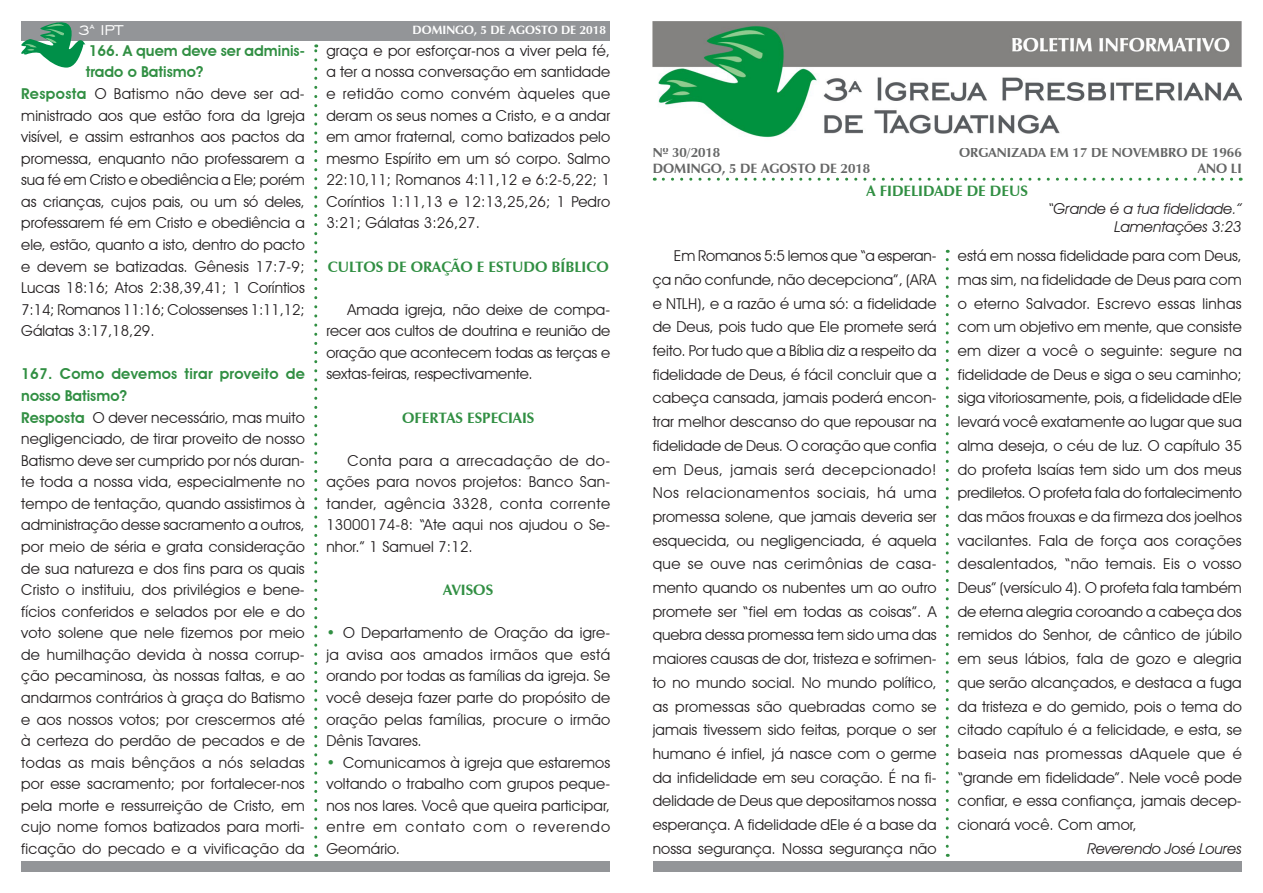
<style>
.page{position:relative;width:1263px;height:893px;background:#fff}
.page>*{position:absolute;margin:0;border:0;box-sizing:border-box;transform-origin:0 0}
.t1{font:18px "Engravers Gothic BT";color:#fff}
.Parágrafo{font:15px/23.7px "Avant Garde IT Cby BT";letter-spacing:.005em;color:#231f20;text-align:justify}
.Lista{font:15px/21.6px "Avant Garde IT Cby BT";letter-spacing:.01em;color:#231f20;text-align:justify}
.Título{font:700 15px "Zapf Humanist 601 BT";color:#318f43}
.Subtítulo{font:italic 15px "Avant Garde IT Cby BT";color:#231f20}
.Lista-2{font:600 15px/21.6px "Avant Garde IT Cby BT";letter-spacing:.02em;color:#318f43}
.Lista-3{font:600 15px/21.6px "Avant Garde IT Cby BT";color:#318f43}
.Cabeçalho{font:700 13.5px "Zapf Humanist 601 BT";color:#656666}
.t2{font:700 12px "Zapf Humanist 601 BT";color:#fff}
.s1{font-weight:600;color:#318f43}
</style>
<div class="page">
<svg style="left:663px;top:178px;width:578px;height:3px"></svg>
<svg style="left:946px;top:250px;width:3px;height:596px"></svg>
<svg style="left:314px;top:44px;width:3px;height:802px"></svg>
<div style="left:21px;top:861px;width:589px;height:11px;background:#939598"></div>
<div style="left:21px;top:21px;width:589px;height:20px;background:#939598"></div>
<svg style="left:21px;top:22px;width:64px;height:46px"></svg>
<div style="left:653px;top:861px;width:589px;height:11px;background:#939598"></div>
<img style="left:653px;top:21px;width:589px;height:117px">
<p class="t1" style="left:78px;top:20px;width:46px">3<sup>a</sup> IPT</p>
<p class="t2" style="left:413px;top:23px;width:195px">DOMINGO, 5 D E AGOSTO D E 2018</p>
<p class="Lista-3" style="left:86px;top:40px;width:221px">166. A quem deve ser adminis&shy;trado o Batismo?</p>
<p class="Lista" style="left:21px;top:83px;width:285px"><span class="s1">Resposta</span> O Batismo não deve ser ad&shy;ministrado aos que estão fora da Igreja visível, e assim estranhos aos pactos da promessa, enquanto não professarem a sua fé em Cristo e obediência a Ele; porém as crianças, cujos pais, ou um só deles, professarem fé em Cristo e obediência a ele, estão, quanto a isto, dentro do pacto e devem se batizadas. Gênesis 17:7-9; Lucas 18:16; Atos 2:38,39,41; 1 Coríntios 7:14; Romanos 11:16; Colossenses 1:11,12; Gálatas 3:17,18,29.</p>
<p class="Lista-2" style="left:21px;top:363px;width:285px">167. Como devemos tirar proveito de nosso Batismo?</p>
<p class="Lista" style="left:21px;top:406px;width:285px"><span class="s1">Resposta</span> O dever necessário, mas muito negligenciado, de tirar proveito de nosso Batismo deve ser cumprido por nós duran&shy;te toda a nossa vida, especialmente no tempo de tentação, quando assistimos à administração desse sacramento a outros, por meio de séria e grata consideração de sua natureza e dos fins para os quais Cristo o instituiu, dos privilégios e bene&shy;fícios conferidos e selados por ele e do voto solene que nele fizemos por meio de humilhação devida à nossa corrup&shy;ção pecaminosa, às nossas faltas, e ao andarmos contrários à graça do Batismo e aos nossos votos; por crescermos até à certeza do perdão de pecados e de todas as mais bênçãos a nós seladas por esse sacramento; por fortalecer-nos pela morte e ressurreição de Cristo, em cujo nome fomos batizados para morti&shy;ficação do pecado e a vivificação da</p>
<p class="Lista" style="left:326px;top:40px;width:285px">graça e por esforçar-nos a viver pela fé, a ter a nossa conversação em santidade e retidão como convém àqueles que deram os seus nomes a Cristo, e a andar em amor fraternal, como batizados pelo mesmo Espírito em um só corpo. Salmo 22:10,11; Romanos 4:11,12 e 6:2-5,22; 1<br>Coríntios 1:11,13 e 12:13,25,26; 1 Pedro 3:21; Gálatas 3:26,27.</p>
<p class="Título" style="left:328px;top:257px;width:282px">CULTOS DE ORAÇÃO E ESTUDO BÍBLICO</p>
<p class="Parágrafo" style="left:326px;top:298px;width:285px;line-height:21.6px;text-indent:21px">Amada igreja, não deixe de compa&shy;recer aos cultos de doutrina e reunião de oração que acontecem todas as terças e sextas-feiras, respectivamente.</p>
<p class="Título" style="left:402px;top:408px;width:46px">OFERTAS</p>
<p class="Título" style="left:467px;top:408px;width:68px">ESPECIAIS</p>
<p class="Parágrafo" style="left:326px;top:449px;width:285px;line-height:21.6px;text-indent:21px">Conta para a arrecadação de do&shy;ações para novos projetos: Banco San&shy;tander, agência 3328, conta corrente 13000174-8: “Ate aqui nos ajudou o Se&shy;nhor.” 1 Samuel 7:12.</p>
<p class="Título" style="left:443px;top:581px;width:50px">AVISOS</p>
<p class="Lista" style="left:326px;top:622px;width:285px"><span class="s1">•</span> O Departamento de Oração da igre&shy;ja avisa aos amados irmãos que está orando por todas as famílias da igreja. Se você deseja fazer parte do propósito de oração pelas famílias, procure o irmão Dênis Tavares.</p>
<p class="Lista" style="left:326px;top:751px;width:285px"><span class="s1">•</span> Comunicamos à igreja que estaremos voltando o trabalho com grupos peque&shy;nos nos lares. Você que queira participar, entre em contato com o reverendo Geomário.</p>
<p class="Cabeçalho" style="left:653px;top:144px;width:69px">Nº 30/2018</p>
<p class="Cabeçalho" style="left:653px;top:160px;width:219px">DOMINGO, 5 D E AGOSTO D E 2018</p>
<p class="Cabeçalho" style="left:959px;top:144px;width:284px">ORGANIZADA EM 17 DE NOVEMBRO DE 1966</p>
<p class="Cabeçalho" style="left:1198px;top:160px;width:45px">ANO LI</p>
<p class="Título" style="left:866px;top:182px;width:162px">A FIDELIDADE DE DEUS</p>
<p class="Subtítulo" style="left:1048px;top:200px;width:195px">“Grande é a tua fidelidade.”</p>
<p class="Subtítulo" style="left:1114px;top:218px;width:129px">Lamentações 3:23</p>
<p class="Parágrafo" style="left:653px;top:244px;width:285px;text-indent:21px">Em Romanos 5:5 lemos que “a esperan&shy;ça não confunde, não decepciona”, (ARA e NTLH), e a razão é uma só: a fidelidade de Deus, pois tudo que Ele promete será feito. Por tudo que a Bíblia diz a respeito da fidelidade de Deus, é fácil concluir que a cabeça cansada, jamais poderá encon&shy;trar melhor descanso do que repousar na fidelidade de Deus. O coração que confia em Deus, jamais será decepcionado!<br>Nos relacionamentos sociais, há uma promessa solene, que jamais deveria ser esquecida, ou negligenciada, é aquela que se ouve nas cerimônias de casa&shy;mento quando os nubentes um ao outro promete ser “fiel em todas as coisas”. A quebra dessa promessa tem sido uma das maiores causas de dor, tristeza e sofrimen&shy;to no mundo social. No mundo político, as promessas são quebradas como se jamais tivessem sido feitas, porque o ser humano é infiel, já nasce com o germe da infidelidade em seu coração. É na fi&shy;delidade de Deus que depositamos nossa esperança. A fidelidade dEle é a base da nossa segurança. Nossa segurança não</p>
<p class="Parágrafo" style="left:958px;top:244px;width:285px">está em nossa fidelidade para com Deus, mas sim, na fidelidade de Deus para com o eterno Salvador. Escrevo essas linhas com um objetivo em mente, que consiste em dizer a você o seguinte: segure na fidelidade de Deus e siga o seu caminho; siga vitoriosamente, pois, a fidelidade dEle levará você exatamente ao lugar que sua alma deseja, o céu de luz. O capítulo 35 do profeta Isaías tem sido um dos meus prediletos. O profeta fala do fortalecimento das mãos frouxas e da firmeza dos joelhos vacilantes. Fala de força aos corações desalentados, “não temais. Eis o vosso Deus” (versículo 4). O profeta fala também de eterna alegria coroando a cabeça dos remidos do Senhor, de cântico de júbilo em seus lábios, fala de gozo e alegria que serão alcançados, e destaca a fuga da tristeza e do gemido, pois o tema do citado capítulo é a felicidade, e esta, se baseia nas promessas dAquele que é “grande em fidelidade”. Nele você pode confiar, e essa confiança, jamais decep&shy;cionará você. Com amor,</p>
<p class="Subtítulo" style="left:1087px;top:839px;width:156px">Reverendo José Loures</p>
</div>
